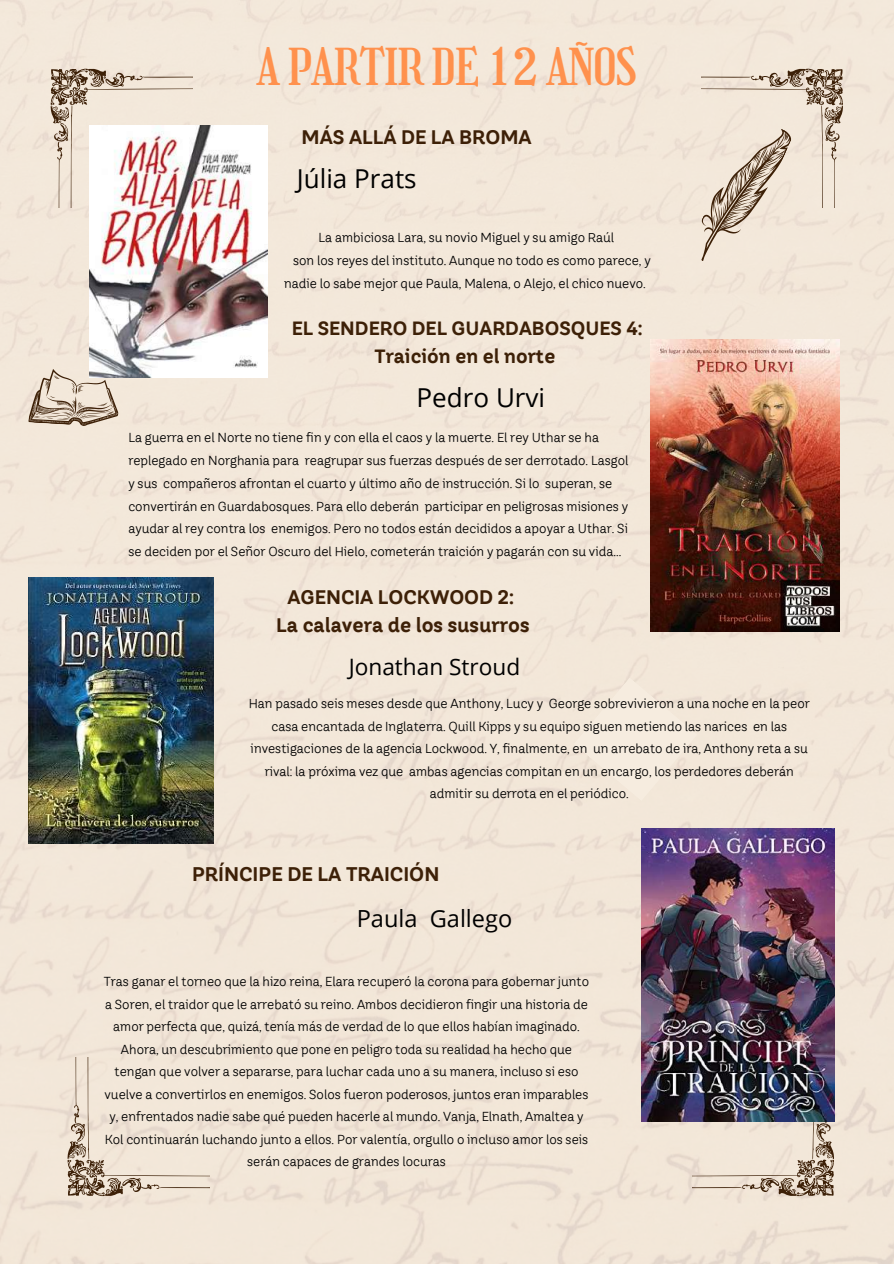
<style>
.page{position:relative;width:894px;height:1264px;background:#fff}
.page>*{position:absolute;margin:0;border:0;box-sizing:border-box;transform-origin:0 0}
.t1{font:49.65px "Girassol";letter-spacing:-.02em;color:#ff914d}
.t2{font:25.95px "Open Sans";color:#000}
.t3{font:23.55px "Open Sans";color:#000}
.t4{font:22.65px "Open Sans";color:#000}
.t5{font:700 19.65px "TT Hazelnuts";color:#3d2007}
.t6{font:700 19.5px/28px "TT Hazelnuts";color:#3d2007;text-align:center}
.t7{font:700 19.05px/27.5px "TT Hazelnuts";color:#3d2007;text-align:center}
.t8{font:13.05px/22.5px "TT Hazelnuts";color:#000;text-align:center}
</style>
<div class="page">
<div style="left:0;top:0;width:893px;height:1263px;background:#f3e7d9"></div>
<svg style="left:50px;top:68px;width:142px;height:140px;background:#ddcfc0"></svg>
<svg style="left:67px;top:1057px;width:142px;height:139px;background:#e5d8c9"></svg>
<svg style="left:692px;top:1121px;width:142px;height:75px;background:#d9cbbc"></svg>
<svg style="left:28px;top:367px;width:93px;height:61px;background:#d0c1b1"></svg>
<div style="left:573px;top:677px;width:124px;height:124px;background:#f4e8da"></div>
<svg style="left:686px;top:68px;width:157px;height:206px;background:#e0d3c4"></svg>
<img style="left:89px;top:125px;width:178px;height:252px">
<img style="left:650px;top:340px;width:189px;height:291px">
<img style="left:29px;top:578px;width:184px;height:265px">
<img style="left:641px;top:828px;width:193px;height:293px">
<h1 class="t1" style="left:256px;top:38px;width:382px">A PARTIR DE 12 AÑOS</h1>
<h3 class="t6" style="left:301px;top:122px;width:231px">MÁS ALLÁ DE LA BROMA</h3>
<h2 class="t2" style="left:297px;top:160px;width:121px">Júlia Prats</h2>
<p class="t8" style="left:318px;top:226px;width:297px">La ambiciosa Lara, su novio Miguel y su amigo Raúl</p>
<p class="t8" style="left:293px;top:249px;width:359px">son los reyes del instituto. Aunque no todo es como parece, y</p>
<p class="t8" style="left:284px;top:271px;width:363px">nadie lo sabe mejor que Paula, Malena, o Alejo, el chico nuevo.</p>
<h3 class="t7" style="left:292px;top:315px;width:352px">EL SENDERO DEL GUARDABOSQUES 4:<br>Traición en el norte</h3>
<h2 class="t2" style="left:416px;top:379px;width:130px">Pedro Urvi</h2>
<p class="t8" style="left:128px;top:426px;width:501px;text-align:left">La guerra en el Norte no tiene fin y con ella el caos y la muerte. El rey Uthar se ha replegado en Norghania para reagrupar sus fuerzas después de ser derrotado. Lasgol y sus compañeros afrontan el cuarto y último año de instrucción. Si lo superan, se convertirán en Guardabosques. Para ello deberán participar en peligrosas misiones y ayudar al rey contra los enemigos. Pero no todos están decididos a apoyar a Uthar. Si se deciden por el Señor Oscuro del Hielo, cometerán traición y pagarán con su vida...</p>
<h3 class="t6" style="left:276px;top:582px;width:255px">AGENCIA LOCKWOOD 2:<br>La calavera de los susurros</h3>
<h3 class="t4" style="left:348px;top:650px;width:173px">Jonathan Stroud</h3>
<p class="t8" style="left:249px;top:692px;width:562px">Han pasado seis meses desde que Anthony, Lucy y George sobrevivieron a una noche en la peor casa encantada de Inglaterra. Quill Kipps y su equipo siguen metiendo las narices en las investigaciones de la agencia Lockwood. Y, finalmente, en un arrebato de ira, Anthony reta a su rival: la próxima vez que ambas agencias compitan en un encargo, los perdedores deberán admitir su derrota en el periódico.</p>
<h3 class="t5" style="left:192px;top:861px;width:249px">PRÍNCIPE DE LA TRAICIÓN</h3>
<h3 class="t3" style="left:356px;top:901px;width:157px">Paula Gallego</h3>
<p class="t8" style="left:104px;top:970px;width:487px">Tras ganar el torneo que la hizo reina, Elara recuperó la corona para gobernar junto a Soren, el traidor que le arrebató su reino. Ambos decidieron fingir una historia de amor perfecta que, quizá, tenía más de verdad de lo que ellos habían imaginado.<br>Ahora, un descubrimiento que pone en peligro toda su realidad ha hecho que tengan que volver a separarse, para luchar cada uno a su manera, incluso si eso vuelve a convertirlos en enemigos. Solos fueron poderosos, juntos eran imparables y, enfrentados nadie sabe qué pueden hacerle al mundo. Vanja, Elnath, Amaltea y Kol continuarán luchando junto a ellos. Por valentía, orgullo o incluso amor los seis serán capaces de grandes locuras</p>
</div>
